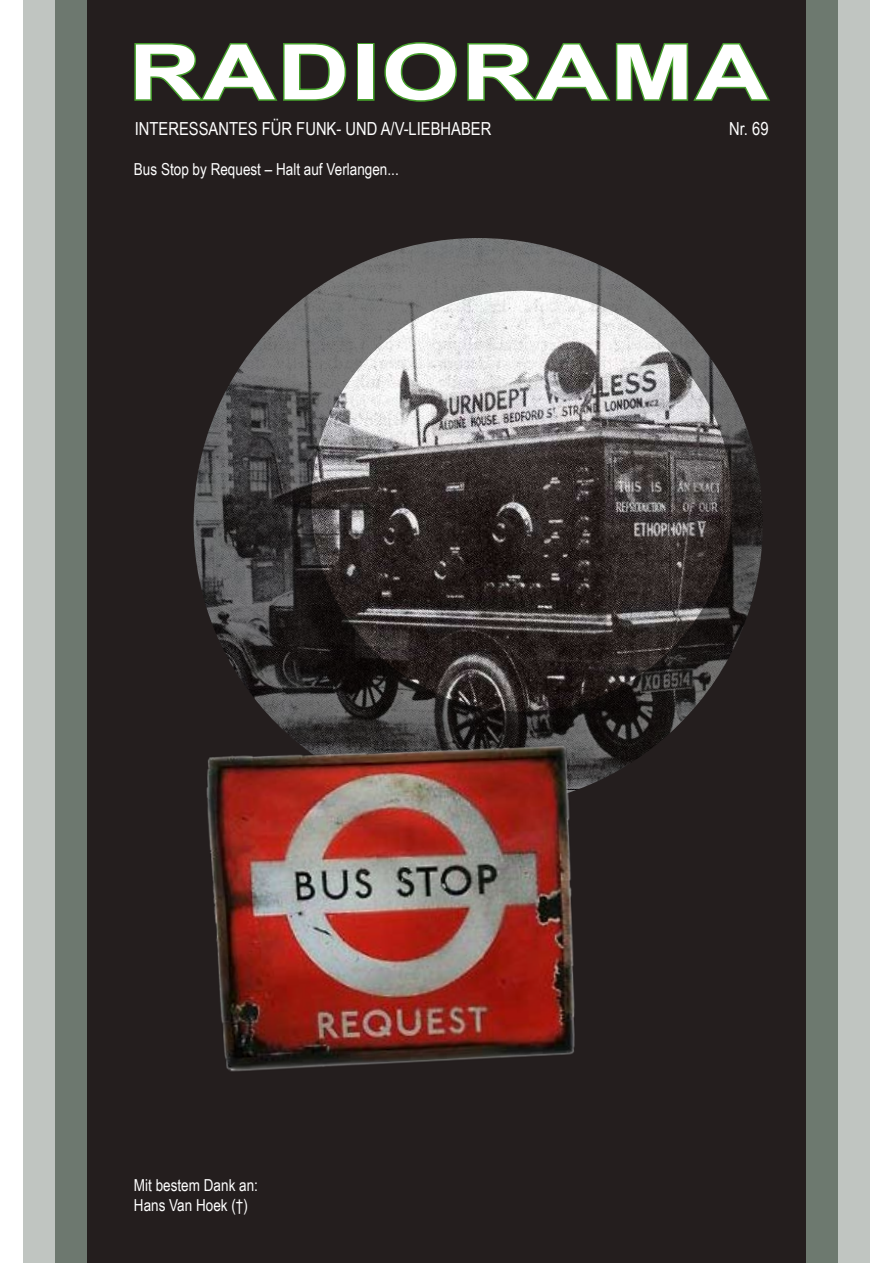
<style>
.page{position:relative;width:893px;height:1263px;background:#fff}
.page>*{position:absolute;margin:0;border:0;box-sizing:border-box;transform-origin:0 0}
.t1{font:700 76.5px "Arial";letter-spacing:.02em;color:#fff;scale:1.31 1}
.t2{font:18px "Arial Narrow";color:#fff}
.t3{font:16.5px/19.8px "Arial Narrow";color:#fff}
</style>
<div class="page">
<svg style="left:123px;top:219px;width:654px;height:640px;background:#474343"></svg>
<div style="left:778px;top:0;width:92px;height:1263px;background:#c0c5c1"></div>
<div style="left:778px;top:0;width:60px;height:1263px;background:#6d796f"></div>
<div style="left:87px;top:0;width:719px;height:219px;background:#241e1e"></div>
<svg style="left:134px;top:43px;width:213px;height:58px"></svg>
<div style="left:357px;top:43px;width:18px;height:58px;border:3px solid #45a12b"></div>
<svg style="left:384px;top:42px;width:73px;height:60px"></svg>
<svg style="left:467px;top:43px;width:303px;height:58px"></svg>
<div style="left:87px;top:859px;width:719px;height:404px;background:#241e1e"></div>
<svg style="left:23px;top:0;width:64px;height:1263px;background:#969e97"></svg>
<div style="left:87px;top:0;width:36px;height:1263px;background:#241e1e"></div>
<div style="left:777px;top:0;width:29px;height:1263px;background:#241e1e"></div>
<img style="left:198px;top:730px;width:394px;height:342px">
<h1 class="t1" style="left:129px;top:21px;width:490px">RADIORAMA</h1>
<p class="t2" style="left:135px;top:116px;width:358px">INTERESSANTES FÜR FUNK- UND A/V-LIEBHABER</p>
<p class="t2" style="left:729px;top:116px;width:41px">Nr. 69</p>
<p class="t3" style="left:134px;top:159px;width:266px">Bus Stop by Request – Halt auf Verlangen...</p>
<p class="t3" style="left:134px;top:1174px;width:126px">Mit bestem Dank an:<br>Hans Van Hoek (†)</p>
</div>
